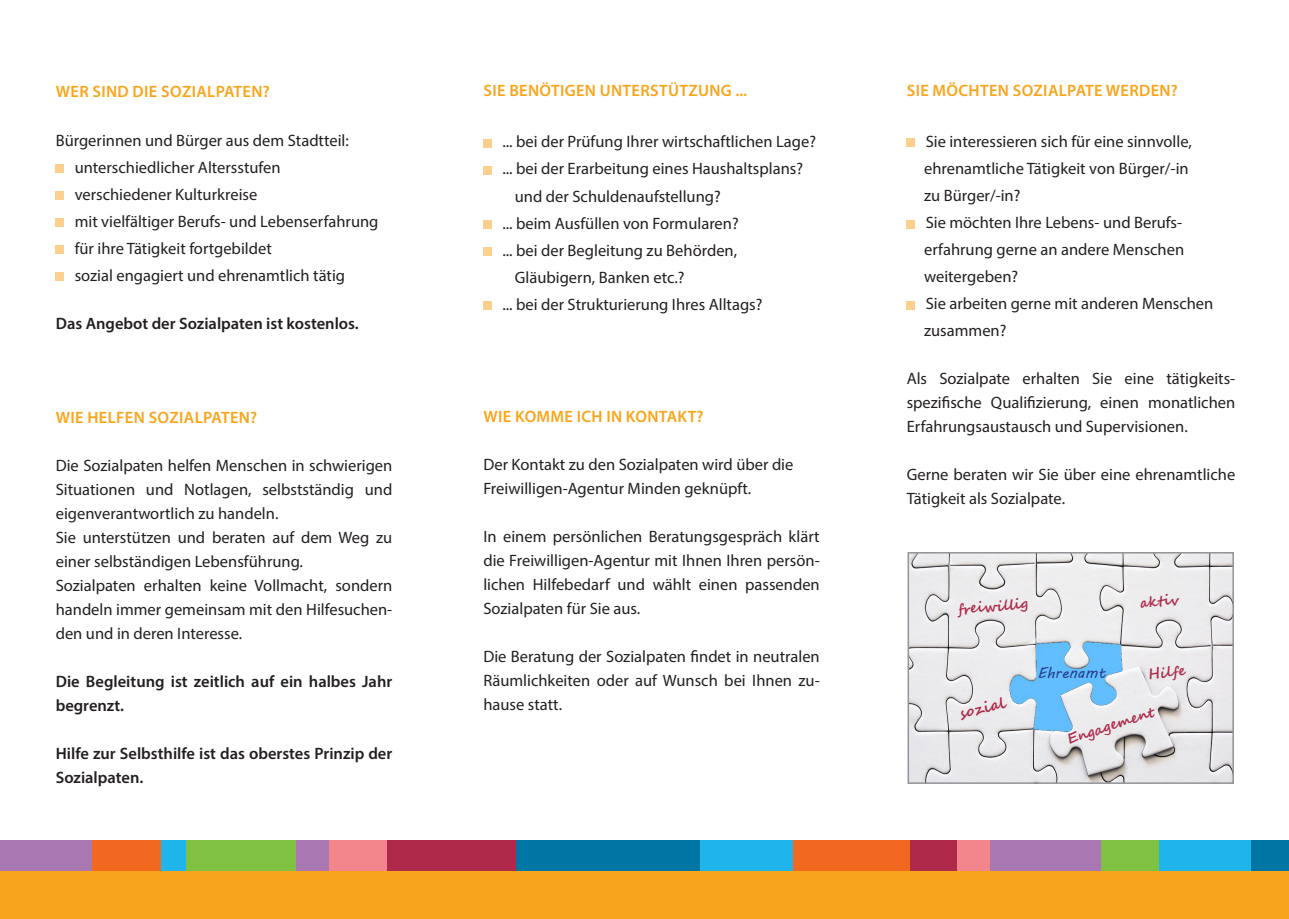
<style>
.page{position:relative;width:1289px;height:919px;background:#fff}
.page>*{position:absolute;margin:0;border:0;box-sizing:border-box;transform-origin:0 0}
.t1{font:16.5px/24px "Myriad Pro";color:#231f20}
.t2{font:600 16.5px/24px "Myriad Pro";color:#231f20}
.t3{font:600 16.5px "Myriad Pro";letter-spacing:.02em;color:#f9a51b}
.t4{font:15.15px "MV Boli";color:#253f8e}
.t5{font:700 15.15px "Segoe Script";color:#ae294b}
.t6{font:700 14.1px "Segoe Script";color:#ae294b}
</style>
<div class="page">
<div style="left:0;top:870px;width:1288px;height:48px;background:#f9a51b"></div>
<div style="left:0;top:840px;width:93px;height:30px;background:#a978b3"></div>
<div style="left:93px;top:840px;width:68px;height:30px;background:#f36821"></div>
<div style="left:161px;top:840px;width:24px;height:30px;background:#1fb5ea"></div>
<div style="left:185px;top:840px;width:111px;height:30px;background:#7fc241"></div>
<div style="left:296px;top:840px;width:33px;height:30px;background:#a978b3"></div>
<div style="left:329px;top:840px;width:58px;height:30px;background:#f3858d"></div>
<div style="left:387px;top:840px;width:129px;height:30px;background:#af294b"></div>
<div style="left:516px;top:840px;width:184px;height:30px;background:#0076a5"></div>
<div style="left:700px;top:840px;width:93px;height:30px;background:#1fb5ea"></div>
<div style="left:793px;top:840px;width:116px;height:30px;background:#f36821"></div>
<div style="left:909px;top:840px;width:48px;height:30px;background:#af294b"></div>
<div style="left:957px;top:840px;width:33px;height:30px;background:#f3858d"></div>
<div style="left:990px;top:840px;width:111px;height:30px;background:#a978b3"></div>
<div style="left:1101px;top:840px;width:57px;height:30px;background:#7fc241"></div>
<div style="left:1158px;top:840px;width:93px;height:30px;background:#1fb5ea"></div>
<div style="left:1251px;top:840px;width:37px;height:30px;background:#0076a5"></div>
<div style="left:56px;top:164px;width:8px;height:8px;background:#fdcf8c"></div>
<div style="left:56px;top:191px;width:8px;height:8px;background:#fdcf8c"></div>
<div style="left:56px;top:218px;width:8px;height:8px;background:#fdcf8c"></div>
<div style="left:56px;top:245px;width:8px;height:8px;background:#fdcf8c"></div>
<div style="left:56px;top:272px;width:8px;height:8px;background:#fdcf8c"></div>
<div style="left:906px;top:139px;width:9px;height:8px;background:#fdcf8c"></div>
<div style="left:906px;top:220px;width:9px;height:8px;background:#fdcf8c"></div>
<div style="left:906px;top:301px;width:9px;height:8px;background:#fdcf8c"></div>
<div style="left:483px;top:139px;width:9px;height:8px;background:#fdcf8c"></div>
<div style="left:483px;top:166px;width:9px;height:8px;background:#fdcf8c"></div>
<div style="left:483px;top:220px;width:9px;height:8px;background:#fdcf8c"></div>
<div style="left:483px;top:247px;width:9px;height:8px;background:#fdcf8c"></div>
<div style="left:483px;top:301px;width:9px;height:8px;background:#fdcf8c"></div>
<img style="left:910px;top:555px;width:320px;height:225px">
<div style="left:907px;top:552px;width:326px;height:231px;border:2px solid #939598"></div>
<p class="t3" style="left:56px;top:81px;width:215px">WER SIND DIE SOZIALPATEN?</p>
<p class="t1" style="left:75px;top:126px;width:305px;line-height:27px;text-indent:-19px">Bürgerinnen und Bürger aus dem Stadtteil: unterschiedlicher Altersstufen verschiedener Kulturkreise<br>mit vielfältiger Berufs- und Lebenserfahrung für ihre Tätigkeit fortgebildet<br>sozial engagiert und ehrenamtlich tätig</p>
<p class="t2" style="left:56px;top:310px;width:304px">Das Angebot der Sozialpaten ist kostenlos.</p>
<p class="t3" style="left:56px;top:407px;width:203px">WIE HELFEN SOZIALPATEN?</p>
<p class="t1" style="left:56px;top:453px;width:338px">Die Sozialpaten helfen Menschen in schwierigen Situationen und Notlagen, selbstständig und eigenverantwortlich zu handeln.<br>Sie unterstützen und beraten auf dem Weg zu einer selbständigen Lebensführung.<br>Sozialpaten erhalten keine Vollmacht, sondern handeln immer gemeinsam mit den Hilfesuchen&shy;den und in deren Interesse.</p>
<p class="t2" style="left:56px;top:669px;width:338px">Die Begleitung ist zeitlich auf ein halbes Jahr begrenzt.</p>
<p class="t2" style="left:56px;top:741px;width:338px">Hilfe zur Selbsthilfe ist das oberstes Prinzip der<br>Sozialpaten.</p>
<p class="t3" style="left:483px;top:80px;width:265px">SIE BENÖTIGEN UNTERSTÜTZUNG ...</p>
<p class="t1" style="left:502px;top:130px;width:315px">... bei der Prüfung Ihrer wirtschaftlichen Lage?</p>
<p class="t1" style="left:502px;top:157px;width:302px">... bei der Erarbeitung eines Haushaltsplans?</p>
<p class="t1" style="left:515px;top:184px;width:207px">und der Schuldenaufstellung?</p>
<p class="t1" style="left:502px;top:211px;width:238px">... beim Ausfüllen von Formularen?</p>
<p class="t1" style="left:502px;top:238px;width:236px">... bei der Begleitung zu Behörden,</p>
<p class="t1" style="left:515px;top:265px;width:171px">Gläubigern, Banken etc.?</p>
<p class="t1" style="left:502px;top:292px;width:262px">... bei der Strukturierung Ihres Alltags?</p>
<p class="t3" style="left:483px;top:406px;width:221px">WIE KOMME ICH IN KONTAKT?</p>
<p class="t1" style="left:483px;top:452px;width:311px">Der Kontakt zu den Sozialpaten wird über die<br>Freiwilligen-Agentur Minden geknüpft.</p>
<p class="t1" style="left:483px;top:524px;width:338px;text-align:justify">In einem persönlichen Beratungsgespräch klärt die Freiwilligen-Agentur mit Ihnen Ihren persön&shy;lichen Hilfebedarf und wählt einen passenden Sozialpaten für Sie aus.</p>
<p class="t1" style="left:483px;top:644px;width:338px;text-align:justify">Die Beratung der Sozialpaten findet in neutralen Räumlichkeiten oder auf Wunsch bei Ihnen zu&shy;hause statt.</p>
<p class="t3" style="left:906px;top:80px;width:272px">SIE MÖCHTEN SOZIALPATE WERDEN?</p>
<p class="t1" style="left:924px;top:128px;width:291px;line-height:27px">Sie interessieren sich für eine sinnvolle, ehrenamtliche Tätigkeit von Bürger/-in<br>zu Bürger/-in?<br>Sie möchten Ihre Lebens- und Berufs&shy;erfahrung gerne an andere Menschen weitergeben?<br>Sie arbeiten gerne mit anderen Menschen zusammen?</p>
<p class="t1" style="left:906px;top:366px;width:330px;text-align:justify">Als Sozialpate erhalten Sie eine tätigkeits&shy;spezifische Qualifizierung, einen monatlichen Erfahrungsaustausch und Supervisionen.</p>
<p class="t1" style="left:906px;top:462px;width:330px">Gerne beraten wir Sie über eine ehrenamtliche<br>Tätigkeit als Sozialpate.</p>
<p class="t6" style="left:956px;top:597px;width:72px;rotate:-5deg">freiwillig</p>
<p class="t6" style="left:1138px;top:591px;width:40px;rotate:-6deg">aktiv</p>
<p class="t5" style="left:957px;top:701px;width:48px;rotate:-14deg">sozial</p>
<p class="t4" style="left:1037px;top:662px;width:70px">Ehrenamt</p>
<p class="t6" style="left:1147px;top:662px;width:39px;rotate:-5deg">Hilfe</p>
<p class="t6" style="left:1063px;top:728px;width:92px;rotate:-18deg">Engagement</p>
</div>
